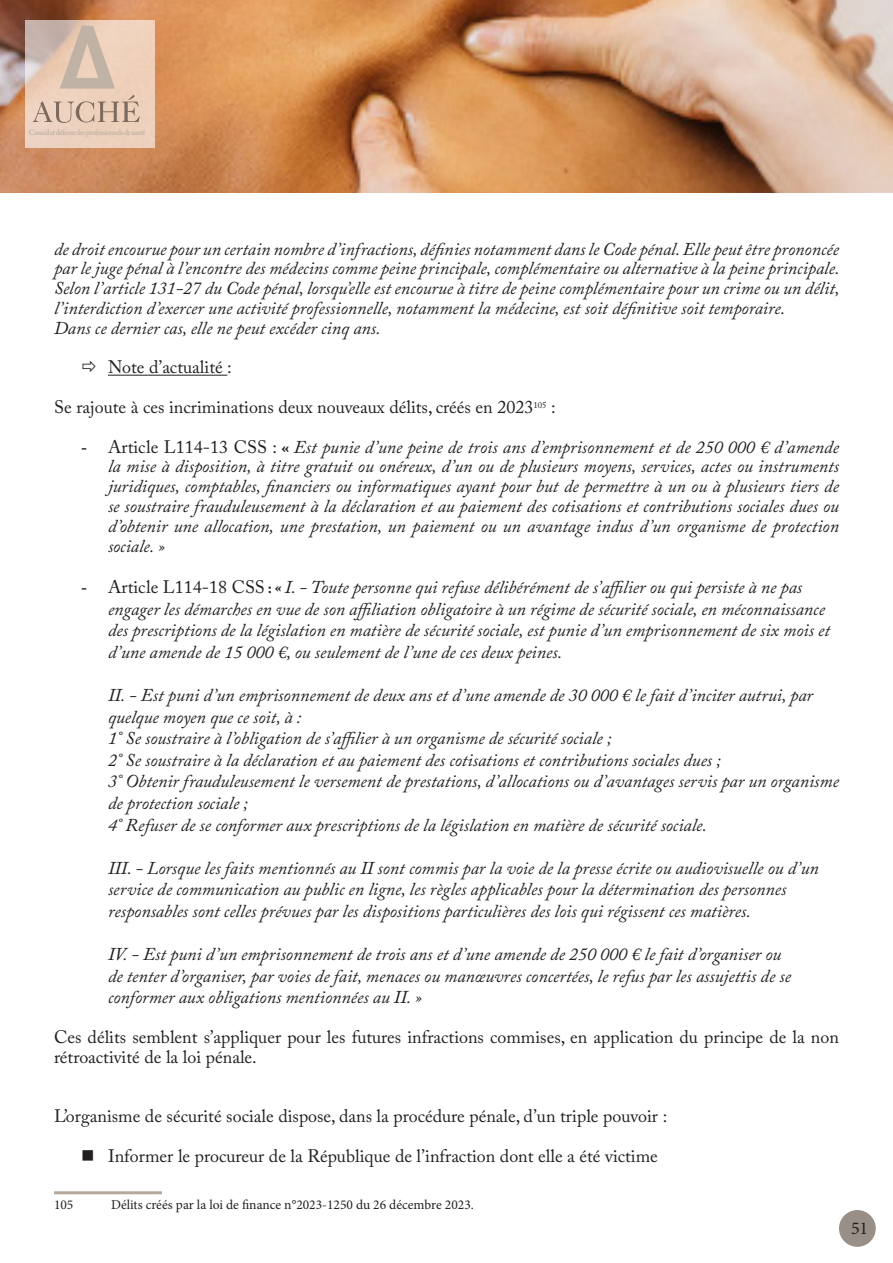
<style>
.page{position:relative;width:893px;height:1263px;background:#fff}
.page>*{position:absolute;margin:0;border:0;box-sizing:border-box;transform-origin:0 0}
.Normal__Web{font:italic 18px/21.6px "Adobe Caslon Pro";color:#231f20}
.t1{font:18px/19.8px "Adobe Caslon Pro";color:#231f20}
.t2{font:18px "Minion Pro";color:#231f20}
.Style_de_paragraphe_2{font:13.5px "Minion Pro";color:#231f20}
.t3{font:600 7.95px "Adobe Caslon Pro";letter-spacing:-.06em;color:#c0b2a4;scale:.93 1}
.s1{font-family:"Times New Roman";font-style:normal}
.s2{font-style:normal}
.s3{font-weight:700;font-style:normal}
.s4{font-weight:700;font-style:normal;font-size:15px}
.s5{font-weight:700}
</style>
<div class="page">
<img style="left:0;top:0;width:893px;height:193px">
<div style="left:839px;top:1210px;width:37px;height:37px;background:#988f88;border-radius:50%"></div>
<svg style="left:26px;top:21px;width:129px;height:127px;background:#e7ccb9"></svg>
<svg style="left:60px;top:26px;width:55px;height:63px;background:#d5bfad"></svg>
<svg style="left:33px;top:95px;width:107px;height:28px;background:#d7bdaa"></svg>
<hr style="left:108px;top:375px;width:119px;height:1px;background:#231f20">
<hr style="left:54px;top:1191px;width:108px;height:3px;background:#b6a99c">
<p class="t3" style="left:29px;top:128px;width:127px">Conseil et défense des professionnels de santé</p>
<p class="Normal__Web" style="left:54px;top:238px;width:787px;line-height:19.8px;text-align:justify">de droit encourue pour un certain nombre d’infractions, définies notamment dans le Code pénal. Elle peut être prononcée par le juge pénal à l’encontre des médecins comme peine principale, complémentaire ou alternative à la peine principale.<br>Selon l’article 131-27 du Code pénal, lorsqu’elle est encourue à titre de peine complémentaire pour un crime ou un délit, l’interdiction d’exercer une activité professionnelle, notamment la médecine, est soit définitive soit temporaire.</p>
<p class="Normal__Web" style="left:54px;top:317px;width:328px">Dans ce dernier cas, elle ne peut excéder cinq ans.</p>
<p class="t1" style="left:108px;top:357px;width:125px">Note d’actualité :</p>
<p class="t1" style="left:54px;top:397px;width:503px">Se rajoute à ces incriminations deux nouveaux délits, créés en 2023<sup>105</sup> :</p>
<p class="Normal__Web" style="left:108px;top:436px;width:733px;line-height:19.8px;text-align:justify;text-indent:-27px"><span class="s1">-</span> <span class="s2">Article L114-13 CSS :</span> <span class="s3">«</span> Est punie d’une peine de trois ans d’emprisonnement et de 250 000 € d’amende la mise à disposition, à titre gratuit ou onéreux, d’un ou de plusieurs moyens, services, actes ou instruments juridiques, comptables, financiers ou informatiques ayant pour but de permettre à un ou à plusieurs tiers de se soustraire frauduleusement à la déclaration et au paiement des cotisations et contributions sociales dues ou d’obtenir une allocation, une prestation, un paiement ou un avantage indus d’un organisme de protection sociale. »</p>
<p class="Normal__Web" style="left:108px;top:576px;width:724px;text-indent:-27px"><span class="s1">-</span> <span class="s2">Article L114-18 CSS</span> <span class="s4">:</span> <span class="s5">«</span> I. - Toute personne qui refuse délibérément de s’affilier ou qui persiste à ne pas engager les démarches en vue de son affiliation obligatoire à un régime de sécurité sociale, en méconnaissance des prescriptions de la législation en matière de sécurité sociale, est punie d’un emprisonnement de six mois et d’une amende de 15 000 €, ou seulement de l’une de ces deux peines.</p>
<p class="Normal__Web" style="left:108px;top:684px;width:706px">II. - Est puni d’un emprisonnement de deux ans et d’une amende de 30 000 € le fait d’inciter autrui, par quelque moyen que ce soit, à :</p>
<p class="Normal__Web" style="left:108px;top:727px;width:505px">1° Se soustraire à l’obligation de s’affilier à un organisme de sécurité sociale ;</p>
<p class="Normal__Web" style="left:108px;top:749px;width:614px">2° Se soustraire à la déclaration et au paiement des cotisations et contributions sociales dues ;</p>
<p class="Normal__Web" style="left:108px;top:770px;width:732px">3° Obtenir frauduleusement le versement de prestations, d’allocations ou d’avantages servis par un organisme de protection sociale ;</p>
<p class="Normal__Web" style="left:108px;top:814px;width:600px">4° Refuser de se conformer aux prescriptions de la législation en matière de sécurité sociale.</p>
<p class="Normal__Web" style="left:108px;top:857px;width:712px">III. - Lorsque les faits mentionnés au II sont commis par la voie de la presse écrite ou audiovisuelle ou d’un service de communication au public en ligne, les règles applicables pour la détermination des personnes responsables sont celles prévues par les dispositions particulières des lois qui régissent ces matières.</p>
<p class="Normal__Web" style="left:108px;top:943px;width:684px">IV. - Est puni d’un emprisonnement de trois ans et d’une amende de 250 000 € le fait d’organiser ou de tenter d’organiser, par voies de fait, menaces ou manœuvres concertées, le refus par les assujettis de se conformer aux obligations mentionnées au II. »</p>
<p class="t1" style="left:54px;top:1027px;width:786px">Ces délits semblent s’appliquer pour les futures infractions commises, en application du principe de la non rétroactivité de la loi pénale.</p>
<p class="t1" style="left:54px;top:1106px;width:615px">L’organisme de sécurité sociale dispose, dans la procédure pénale, d’un triple pouvoir :</p>
<p class="t1" style="left:81px;top:1146px;width:578px">■ Informer le procureur de la République de l’infraction dont elle a été victime</p>
<p class="Style_de_paragraphe_2" style="left:54px;top:1195px;width:21px">105</p>
<p class="Style_de_paragraphe_2" style="left:111px;top:1195px;width:364px">Délits créés par la loi de finance n°2023-1250 du 26 décembre 2023.</p>
<p class="t2" style="left:851px;top:1216px;width:19px">51</p>
</div>
